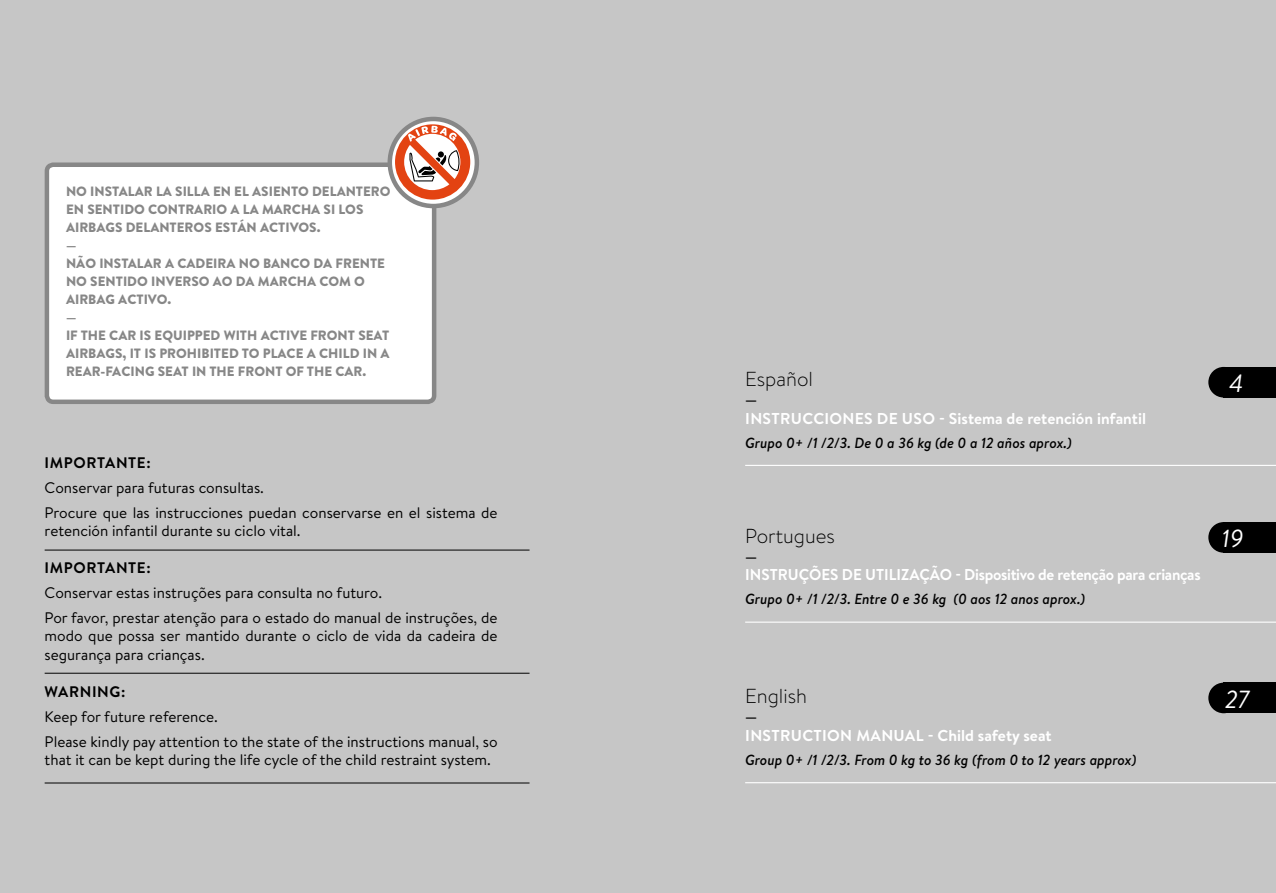
<style>
.page{position:relative;width:1276px;height:893px;background:#c6c6c6}
.page>*{position:absolute;margin:0;border:0;box-sizing:border-box;transform-origin:0 0}
.t1{font:italic 24.75px "Brandon Text";color:#fff}
.t2{font:300 20.25px "Brandon Text";color:#000}
.t3{font:700 15.75px "Brandon Text";color:#fff}
.t4{font:700 15.75px "Brandon Text";letter-spacing:-.02em;color:#fff}
.t5{font:700 15.75px "Brandon Text";letter-spacing:.02em;color:#fff}
.t6{font:700 15.75px "Brandon Text";color:#000}
.t7{font:15.3px/24.8px "Brandon Text";color:#000}
.t8{font:700 15.3px "Brandon Text";letter-spacing:.04em;color:#000}
.t9{font:italic 500 14.62px "Brandon Text";color:#000}
.t10{font:900 13.5px/18px "Brandon Text";color:#878787}
</style>
<div class="page">
<hr style="left:745px;top:465px;width:531px;height:1px;background:#fff">
<hr style="left:745px;top:622px;width:531px;height:1px;background:#fff">
<hr style="left:745px;top:782px;width:531px;height:1px;background:#fff">
<div style="left:1223px;top:367px;width:53px;height:30px;background:#000"></div>
<div style="left:1208px;top:367px;width:31px;height:30px;background:#000;border-radius:50%"></div>
<div style="left:1223px;top:522px;width:53px;height:31px;background:#000"></div>
<div style="left:1208px;top:522px;width:31px;height:31px;background:#000;border-radius:50%"></div>
<div style="left:1223px;top:683px;width:53px;height:30px;background:#000"></div>
<div style="left:1208px;top:683px;width:31px;height:30px;background:#000;border-radius:50%"></div>
<div style="left:47px;top:165px;width:387px;height:237px;background:#fff;border-radius:6px"></div>
<div style="left:45px;top:162px;width:391px;height:242px;border:4px solid #878787;border-radius:6px"></div>
<svg style="left:390px;top:119px;width:87px;height:87px"></svg>
<div style="left:387px;top:117px;width:92px;height:91px;border:4px solid #878787;border-radius:50%"></div>
<svg style="left:395px;top:124px;width:75px;height:76px;background:#db9d8b"></svg>
<hr style="left:45px;top:673px;width:484px;height:1px;background:#000">
<hr style="left:45px;top:550px;width:484px;height:1px;background:#000">
<hr style="left:45px;top:783px;width:484px;height:1px;background:#000">
<p class="t10" style="left:66px;top:182px;width:326px">NO INSTALAR LA SILLA EN EL ASIENTO DELANTERO<br>EN SENTIDO CONTRARIO A LA MARCHA SI LOS<br>AIRBAGS DELANTEROS ESTÁN ACTIVOS.<br>—<br>NÃO INSTALAR A CADEIRA NO BANCO DA FRENTE<br>NO SENTIDO INVERSO AO DA MARCHA COM</p>
<p class="t10" style="left:354px;top:272px;width:11px">O</p>
<p class="t10" style="left:66px;top:290px;width:10px">AIRBAG</p>
<p class="t10" style="left:118px;top:290px;width:10px">ACTIVO</p>
<p class="t10" style="left:167px;top:290px;width:5px">.</p>
<p class="t10" style="left:66px;top:308px;width:24px">—<br>IF THE</p>
<p class="t10" style="left:109px;top:326px;width:10px">CAR</p>
<p class="t10" style="left:140px;top:326px;width:104px">IS EQUI PPED WITH</p>
<p class="t10" style="left:261px;top:326px;width:9px">ACTIVE</p>
<p class="t10" style="left:310px;top:326px;width:10px">FRONT</p>
<p class="t10" style="left:358px;top:326px;width:9px">SEAT</p>
<p class="t10" style="left:66px;top:344px;width:9px">AIRBAGS</p>
<p class="t10" style="left:122px;top:344px;width:54px">, IT IS PROHIBITED</p>
<p class="t10" style="left:242px;top:344px;width:38px">TO PLACE</p>
<p class="t10" style="left:307px;top:344px;width:22px">ACHILD</p>
<p class="t10" style="left:363px;top:344px;width:28px">IN A</p>
<p class="t10" style="left:66px;top:362px;width:10px">REAR</p>
<p class="t10" style="left:101px;top:362px;width:14px">-FACING</p>
<p class="t10" style="left:158px;top:362px;width:9px">SEAT</p>
<p class="t10" style="left:192px;top:362px;width:27px">IN THE</p>
<p class="t10" style="left:238px;top:362px;width:10px">FRONT</p>
<p class="t10" style="left:286px;top:362px;width:31px">OF THE</p>
<p class="t10" style="left:335px;top:362px;width:10px">CAR</p>
<p class="t10" style="left:362px;top:362px;width:5px">.</p>
<p class="t8" style="left:45px;top:452px;width:108px">IMPORTANTE:</p>
<p class="t7" style="left:45px;top:475px;width:454px">Conservar para futuras consultas.<br>Procure que las instrucciones puedan conservarse en el sistema de</p>
<p class="t7" style="left:45px;top:518px;width:257px">retención infantil durante su ciclo vital.</p>
<p class="t8" style="left:45px;top:557px;width:108px">IMPORTANTE:</p>
<p class="t7" style="left:45px;top:580px;width:454px">Conservar estas instruções para consulta no futuro.<br>Por favor, prestar atenção para o estado do manual de instruções, de</p>
<p class="t7" style="left:45px;top:626px;width:454px;line-height:18.4px">modo que possa ser mantido durante o ciclo de vida da cadeira de segurança para crianças.</p>
<p class="t8" style="left:45px;top:681px;width:82px">WARNING:</p>
<p class="t7" style="left:45px;top:704px;width:454px">Keep for future reference.<br>Please kindly pay attention to the state of the instructions manual, so</p>
<p class="t7" style="left:45px;top:747px;width:448px">that it can be kept during the life cycle of the child restraint system.</p>
<h2 class="t2" style="left:745px;top:365px;width:69px">Español</h2>
<p class="t6" style="left:745px;top:388px;width:14px">—</p>
<p class="t3" style="left:745px;top:407px;width:402px">In st rucci on es de uso - Sistema de retención infantil</p>
<p class="t9" style="left:745px;top:432px;width:328px">Grupo 0+ /1 /2/3. De 0 a 36 kg (de 0 a 12 años aprox.)</p>
<h1 class="t1" style="left:1229px;top:366px;width:16px">4</h1>
<h2 class="t2" style="left:745px;top:522px;width:91px">Portugues</h2>
<p class="t6" style="left:745px;top:545px;width:14px">—</p>
<p class="t4" style="left:745px;top:564px;width:457px">In st ruções de uti li zação - Dispositivo de retenção para crianças</p>
<p class="t9" style="left:745px;top:589px;width:342px">Grupo 0+ /1 /2/3. Entre 0 e 36 kg (0 aos 12 anos aprox.)</p>
<h1 class="t1" style="left:1221px;top:522px;width:23px">19</h1>
<h2 class="t2" style="left:745px;top:682px;width:63px">English</h2>
<p class="t6" style="left:745px;top:706px;width:14px">—</p>
<p class="t5" style="left:745px;top:725px;width:124px">Instruction man</p>
<p class="t3" style="left:893px;top:725px;width:160px">ual - Child safety seat</p>
<p class="t9" style="left:745px;top:750px;width:393px">Group 0+ /1 /2/3. From 0 kg to 36 kg (from 0 to 12 years approx)</p>
<h1 class="t1" style="left:1225px;top:682px;width:26px">27</h1>
</div>
